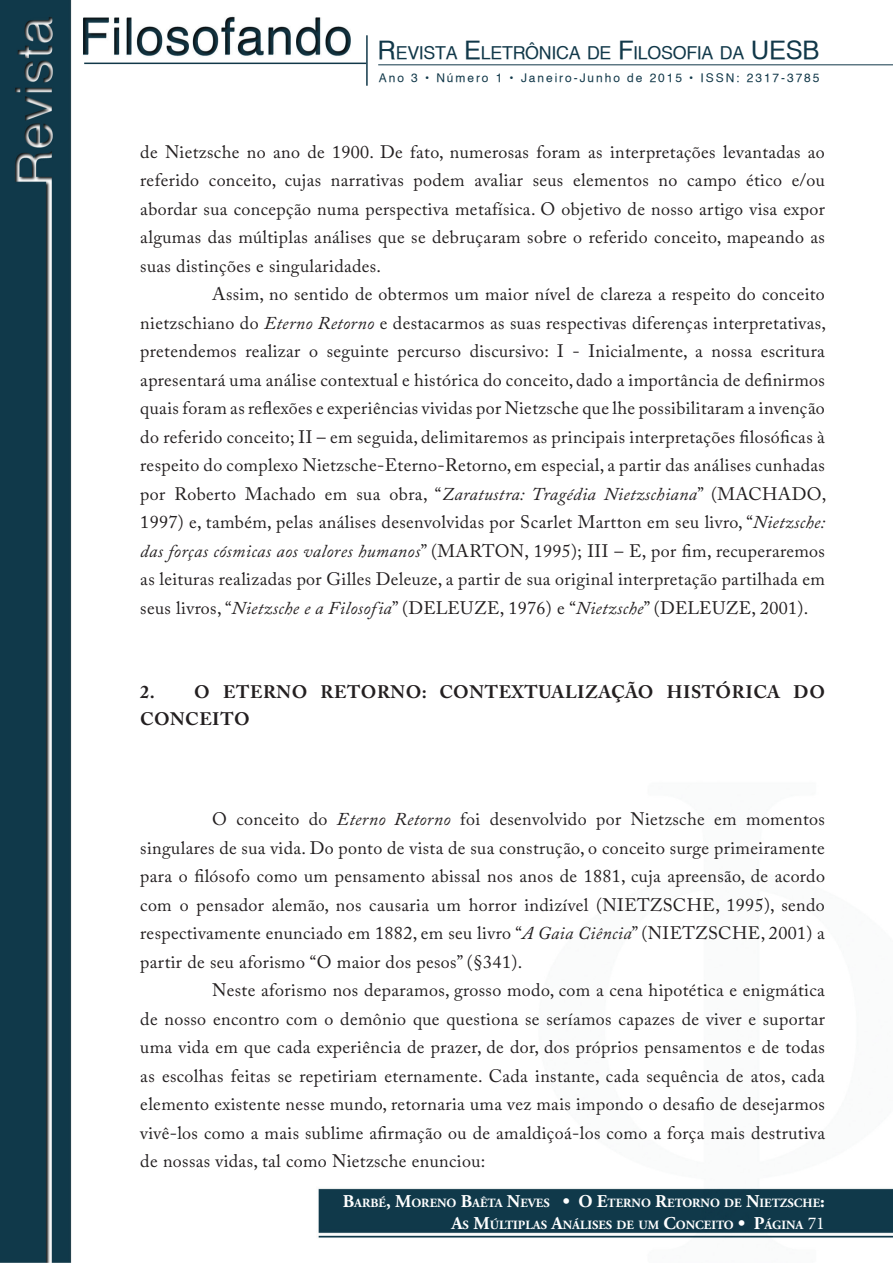
<style>
.page{position:relative;width:893px;height:1263px;background:#fff}
.page>*{position:absolute;margin:0;border:0;box-sizing:border-box;transform-origin:0 0}
.t1{font:18px "Adobe Caslon Pro";letter-spacing:.02em;color:#231f20}
.t2{font:700 18px/27px "Adobe Caslon Pro";letter-spacing:.03em;color:#231f20}
.t3{font:17.85px "Helvetica";letter-spacing:-.015em;color:#113849}
.t4{font:700 12.6px/21.6px "Adobe Garamond Pro";color:#fff;text-align:right}
.t5{font:12px "Helvetica";letter-spacing:.16em;color:#113849}
.s1{font-size:25.5px}
.s2{font-style:italic}
.s3{font-size:18px}
.s4{font-family:"Minion Pro";font-weight:400;font-size:18px}
</style>
<div class="page">
<img style="left:0;top:0;width:893px;height:1263px">
<hr style="left:84px;top:63px;width:282px;height:1px;background:#113849">
<hr style="left:366px;top:35px;width:2px;height:51px;background:#113849">
<hr style="left:378px;top:65px;width:515px;height:1px;background:#113849">
<p class="t3" style="left:378px;top:42px;width:443px"><span class="s1">R</span>EVISTA <span class="s1">E</span>LETRÔNICA DE <span class="s1">F</span>ILOSOFIA DA <span class="s1">UESB</span></p>
<p class="t5" style="left:379px;top:70px;width:442px">Ano 3 • Número 1 • Janeiro-Junho de 2015 • ISSN: 2317-3785</p>
<p class="t1" style="left:140px;top:141px;width:686px">de Nietzsche no ano de 1900. De fato, numerosas foram as interpretações levantadas ao</p>
<p class="t1" style="left:140px;top:170px;width:686px">referido conceito, cujas narrativas podem avaliar seus elementos no campo ético e/ou</p>
<p class="t1" style="left:140px;top:198px;width:686px">abordar sua concepção numa perspectiva metafísica. O objetivo de nosso artigo visa expor</p>
<p class="t1" style="left:140px;top:227px;width:686px">algumas das múltiplas análises que se debruçaram sobre o referido conceito, mapeando as</p>
<p class="t1" style="left:140px;top:255px;width:242px">suas distinções e singularidades.</p>
<p class="t1" style="left:212px;top:284px;width:614px">Assim, no sentido de obtermos um maior nível de clareza a respeito do conceito</p>
<p class="t1" style="left:140px;top:312px;width:687px">nietzschiano do <span class="s2">Eterno Retorno</span> e destacarmos as suas respectivas diferenças interpretativas,</p>
<p class="t1" style="left:140px;top:341px;width:686px">pretendemos realizar o seguinte percurso discursivo: I - Inicialmente, a nossa escritura</p>
<p class="t1" style="left:140px;top:369px;width:686px">apresentará uma análise contextual e histórica do conceito, dado a importância de definirmos</p>
<p class="t1" style="left:140px;top:398px;width:686px">quais foram as reflexões e experiências vividas por Nietzsche que lhe possibilitaram a invenção</p>
<p class="t1" style="left:140px;top:426px;width:686px">do referido conceito; II – em seguida, delimitaremos as principais interpretações filosóficas à</p>
<p class="t1" style="left:140px;top:454px;width:686px">respeito do complexo Nietzsche-Eterno-Retorno, em especial, a partir das análises cunhadas</p>
<p class="t1" style="left:140px;top:483px;width:687px">por Roberto Machado em sua obra, “<span class="s2">Zaratustra: Tragédia Nietzschiana</span>” (MACHADO,</p>
<p class="t1" style="left:140px;top:511px;width:687px">1997) e, também, pelas análises desenvolvidas por Scarlet Martton em seu livro, “<span class="s2">Nietzsche:</span></p>
<p class="t1" style="left:140px;top:540px;width:686px"><span class="s2">das forças cósmicas aos valores humanos</span>” (MARTON, 1995); III – E, por fim, recuperaremos</p>
<p class="t1" style="left:140px;top:568px;width:686px">as leituras realizadas por Gilles Deleuze, a partir de sua original interpretação partilhada em</p>
<p class="t1" style="left:140px;top:597px;width:670px">seus livros, “<span class="s2">Nietzsche e a Filosofia</span>” (DELEUZE, 1976) e “<span class="s2">Nietzsche</span>” (DELEUZE, 2001).</p>
<p class="t2" style="left:140px;top:678px;width:686px">2. O ETERNO RETORNO: CONTEXTUALIZAÇÃO HISTÓRICA DO<br>CONCEITO</p>
<p class="t1" style="left:212px;top:808px;width:614px">O conceito do <span class="s2">Eterno Retorno</span> foi desenvolvido por Nietzsche em momentos</p>
<p class="t1" style="left:140px;top:837px;width:686px">singulares de sua vida. Do ponto de vista de sua construção, o conceito surge primeiramente</p>
<p class="t1" style="left:140px;top:865px;width:686px">para o filósofo como um pensamento abissal nos anos de 1881, cuja apreensão, de acordo</p>
<p class="t1" style="left:140px;top:894px;width:686px">com o pensador alemão, nos causaria um horror indizível (NIETZSCHE, 1995), sendo</p>
<p class="t1" style="left:140px;top:922px;width:686px">respectivamente enunciado em 1882, em seu livro “<span class="s2">A Gaia Ciência</span>” (NIETZSCHE, 2001) a</p>
<p class="t1" style="left:140px;top:951px;width:383px">partir de seu aforismo “O maior dos pesos” (§341).</p>
<p class="t1" style="left:212px;top:979px;width:614px">Neste aforismo nos deparamos, grosso modo, com a cena hipotética e enigmática</p>
<p class="t1" style="left:140px;top:1008px;width:686px">de nosso encontro com o demônio que questiona se seríamos capazes de viver e suportar</p>
<p class="t1" style="left:140px;top:1036px;width:686px">uma vida em que cada experiência de prazer, de dor, dos próprios pensamentos e de todas</p>
<p class="t1" style="left:140px;top:1065px;width:686px">as escolhas feitas se repetiriam eternamente. Cada instante, cada sequência de atos, cada</p>
<p class="t1" style="left:140px;top:1093px;width:686px">elemento existente nesse mundo, retornaria uma vez mais impondo o desafio de desejarmos</p>
<p class="t1" style="left:140px;top:1122px;width:686px">vivê-los como a mais sublime afirmação ou de amaldiçoá-los como a força mais destrutiva</p>
<p class="t1" style="left:140px;top:1150px;width:347px">de nossas vidas, tal como Nietzsche enunciou:</p>
<p class="t4" style="left:343px;top:1192px;width:484px"><span class="s3">B</span>ARBÉ<span class="s3">, M</span>ORENO <span class="s3">B</span>AÊTA <span class="s3">N</span>EVES <span class="s3">• O E</span>TERNO <span class="s3">R</span>ETORNO DE <span class="s3">N</span>IETZSCHE<span class="s3">:<br>A</span>S <span class="s3">M</span>ÚLTIPLAS <span class="s3">A</span>NÁLISES DE UM <span class="s3">C</span>ONCEITO <span class="s3">• P</span>ÁGINA <span class="s4">71</span></p>
</div>
